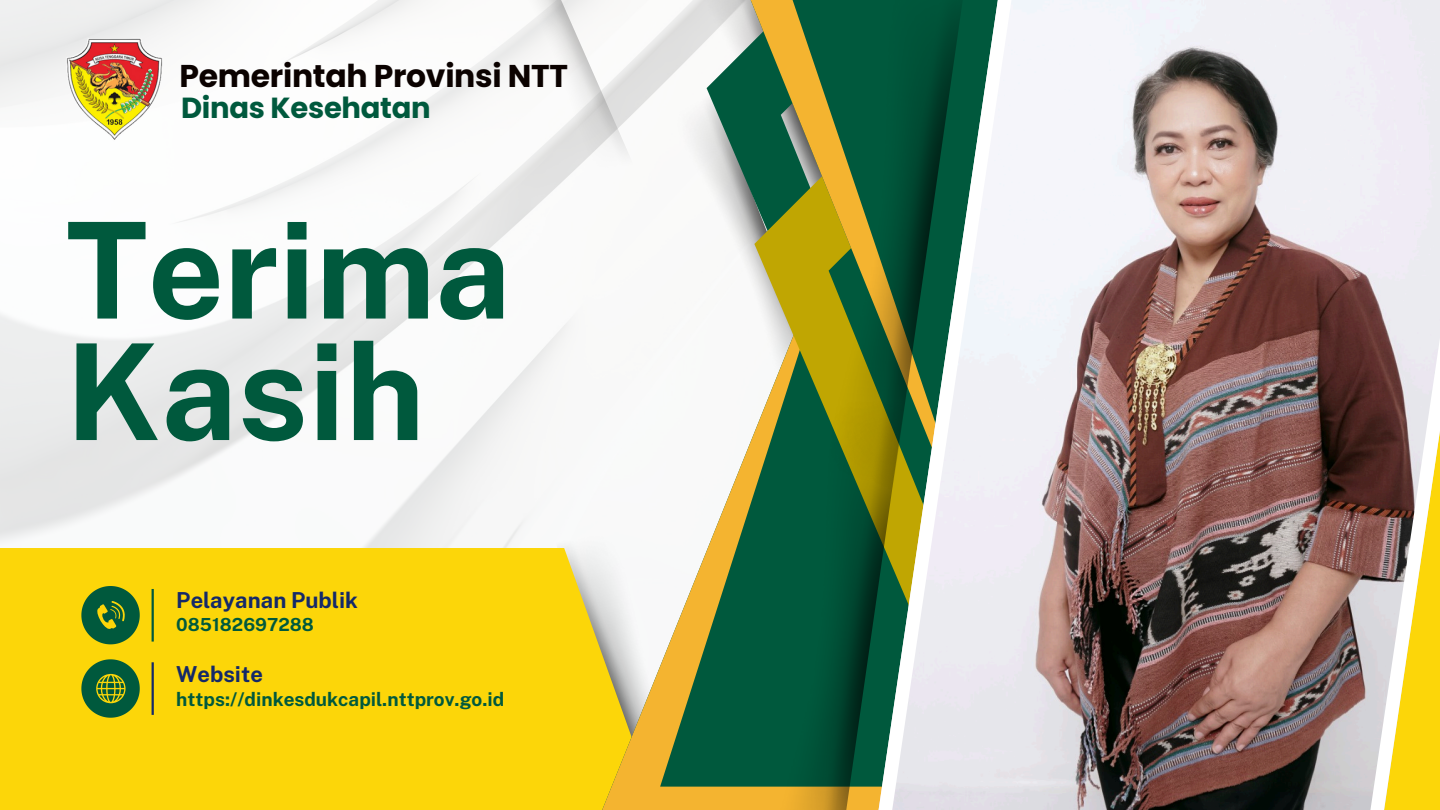
<style>
.page{position:relative;width:1440px;height:810px;background:#fff}
.page>*{position:absolute;margin:0;border:0;box-sizing:border-box;transform-origin:0 0}
.t1{font:700 133.7px/121.5px "Public Sans";color:#00593d}
.t2{font:700 31.5px "Poppins";letter-spacing:-.01em;color:#0b0200}
.t3{font:700 29px "Poppins";letter-spacing:-.01em;color:#00593d}
.t4{font:700 22px "Public Sans";color:#142969}
.t5{font:700 19px "Public Sans";color:#00593d}
.t6{font:700 18px "Public Sans";color:#00593d}
</style>
<div class="page">
<img style="left:683px;top:0;width:24px;height:91px">
<div style="left:0;top:548px;width:773px;height:262px;background:#fcd609"></div>
<svg style="left:707px;top:0;width:26px;height:204px"></svg>
<svg style="left:596px;top:204px;width:153px;height:606px"></svg>
<svg style="left:733px;top:0;width:76px;height:623px"></svg>
<img style="left:749px;top:387px;width:125px;height:423px">
<img style="left:809px;top:0;width:65px;height:493px">
<img style="left:874px;top:0;width:566px;height:810px">
<img style="left:464px;top:0;width:171px;height:187px">
<hr style="left:152px;top:662px;width:2px;height:53px;background:#142969">
<svg style="left:81px;top:659px;width:59px;height:59px"></svg>
<hr style="left:152px;top:589px;width:2px;height:53px;background:#00593d">
<svg style="left:81px;top:586px;width:59px;height:58px"></svg>
<img style="left:66px;top:38px;width:98px;height:102px">
<p class="t2" style="left:179px;top:54px;width:390px">Pemerintah Provinsi NTT</p>
<p class="t3" style="left:181px;top:88px;width:251px">Dinas Kesehatan</p>
<h2 class="t1" style="left:66px;top:209px;width:448px">Terima<br>Kasih</h2>
<h1 class="t4" style="left:176px;top:587px;width:183px">Pelayanan Publik</h1>
<p class="t6" style="left:176px;top:614px;width:139px">085182697288</p>
<h2 class="t4" style="left:176px;top:661px;width:88px">Website</h2>
<p class="t5" style="left:176px;top:688px;width:330px">https://dinkesdukcapil.nttprov.go.id</p>
</div>
